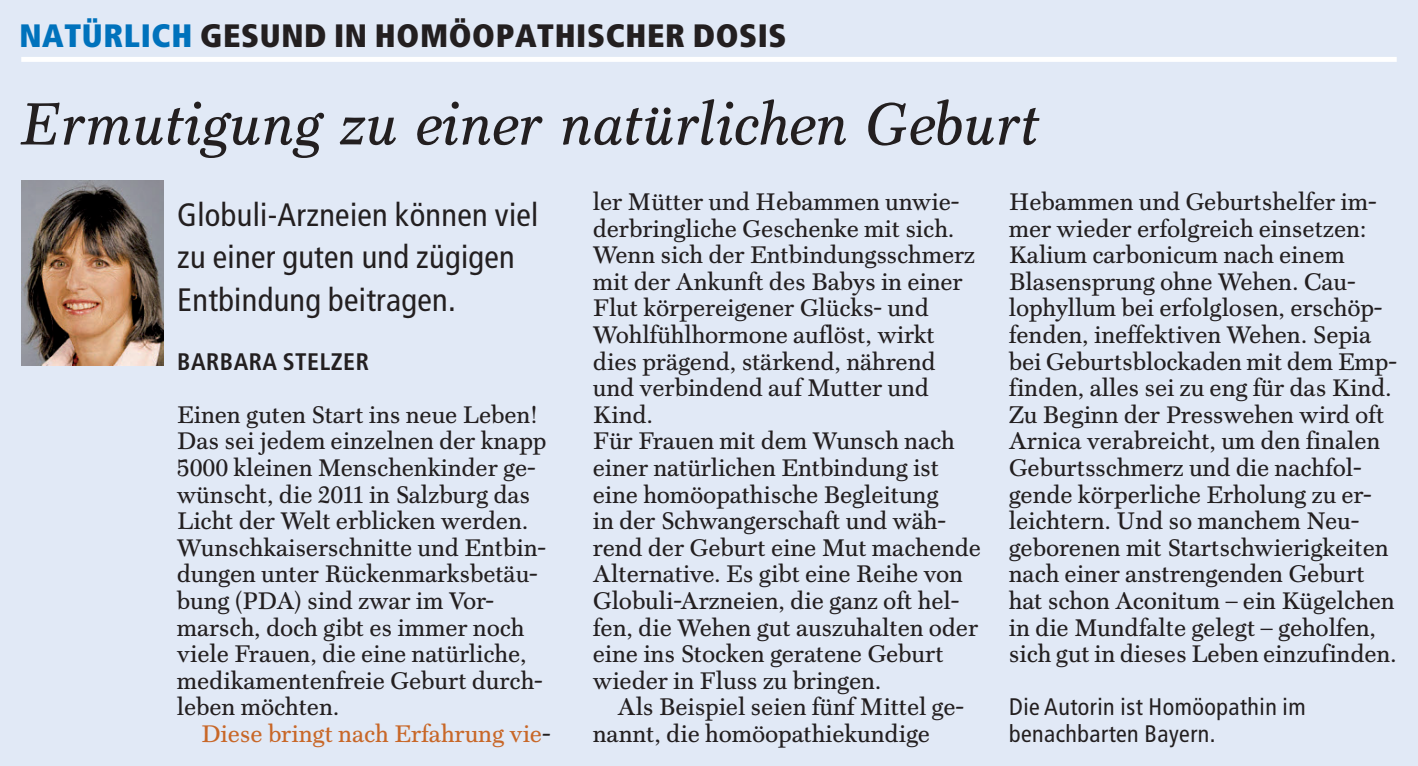
<style>
.page{position:relative;width:1418px;height:766px;background:#fff}
.page>*{position:absolute;margin:0;border:0;box-sizing:border-box;transform-origin:0 0}
.t1{font:italic 59.75px "Scotch FB Text";color:#231f20}
.t2{font:condensed 32.25px/42.2px "Frutiger LT";letter-spacing:.01em;color:#231f20}
.t3{font:900 condensed 32.25px "Frutiger LT";letter-spacing:.02em;color:#231f20}
.t4{font:24.25px/26.5px "Scotch FB Text";letter-spacing:.02em;color:#231f20}
.t5{font:24.25px "Scotch FB Text";letter-spacing:.02em;color:#c86728}
.t6{font:condensed 24px/26.5px "Frutiger LT";letter-spacing:.02em;color:#231f20}
.t7{font:700 condensed 24px "Frutiger LT";letter-spacing:.02em;color:#231f20}
.s1{color:#0072bc}
.s2{color:#231f20}
</style>
<div class="page">
<div style="left:0;top:0;width:1417px;height:765px;background:#e1e9f6"></div>
<div style="left:21px;top:57px;width:1375px;height:5px;background:#fff"></div>
<img style="left:21px;top:181px;width:142px;height:184px">
<h2 class="t3" style="left:19px;top:16px;width:768px"><span class="s1">NATÜRLICH</span> GESUND IN HOMÖOPATHISCHER DOSIS</h2>
<h1 class="t1" style="left:21px;top:90px;width:1019px">Ermutigung zu einer natürlichen Geburt</h1>
<h2 class="t2" style="left:177px;top:194px;width:363px">Globuli-Arzneien können viel zu einer guten und zügigen<br>Entbindung beitragen.</h2>
<p class="t7" style="left:177px;top:347px;width:193px">BARBARA STELZER</p>
<p class="t4" style="left:177px;top:402px;width:370px">Einen guten Start ins neue Leben!<br>Das sei jedem einzelnen der knapp<br>5000 kleinen Menschenkinder ge&shy;wünscht, die 2011 in Salzburg das<br>Licht der Welt erblicken werden.<br>Wunschkaiserschnitte und Entbin&shy;dungen unter Rückenmarksbetäu&shy;bung (PDA) sind zwar im Vor&shy;marsch, doch gibt es immer noch viele Frauen, die eine natürliche, medikamentenfreie Geburt durch&shy;leben möchten.</p>
<p class="t5" style="left:201px;top:720px;width:350px">Diese bringt nach Erfahrung vie<span class="s2">-</span></p>
<p class="t4" style="left:593px;top:189px;width:389px">ler Mütter und Hebammen unwie&shy;derbringliche Geschenke mit sich.<br>Wenn sich der Entbindungsschmerz mit der Ankunft des Babys in einer<br>Flut körpereigener Glücks- und<br>Wohlfühlhormone auflöst, wirkt dies prägend, stärkend, nährend und verbindend auf Mutter und<br>Kind.<br>Für Frauen mit dem Wunsch nach einer natürlichen Entbindung ist eine homöopathische Begleitung<br>in der Schwangerschaft und wäh&shy;rend der Geburt eine Mut machende<br>Alternative. Es gibt eine Reihe von<br>Globuli-Arzneien, die ganz oft hel&shy;fen, die Wehen gut auszuhalten oder eine ins Stocken geratene Geburt wieder in Fluss zu bringen.</p>
<p class="t4" style="left:593px;top:694px;width:372px;text-indent:25px">Als Beispiel seien fünf Mittel ge&shy;nannt, die homöopathiekundige</p>
<p class="t4" style="left:1009px;top:189px;width:389px">Hebammen und Geburtshelfer im&shy;mer wieder erfolgreich einsetzen:<br>Kalium carbonicum nach einem Blasensprung ohne Wehen. Cau&shy;lophyllum bei erfolglosen, erschöp&shy;fenden, ineffektiven Wehen. Sepia bei Geburtsblockaden mit dem Emp&shy;finden, alles sei zu eng für das Kind.<br>Zu Beginn der Presswehen wird oft Arnica verabreicht, um den finalen Geburtsschmerz und die nachfol&shy;gende körperliche Erholung zu er&shy;leichtern. Und so manchem Neu&shy;geborenen mit Startschwierigkeiten nach einer anstrengenden Geburt hat schon Aconitum – ein Kügelchen in die Mundfalte gelegt – geholfen, sich gut in dieses Leben einzufinden.</p>
<p class="t6" style="left:1009px;top:693px;width:298px">Die Autorin ist Homöopathin im benachbarten Bayern.</p>
</div>
